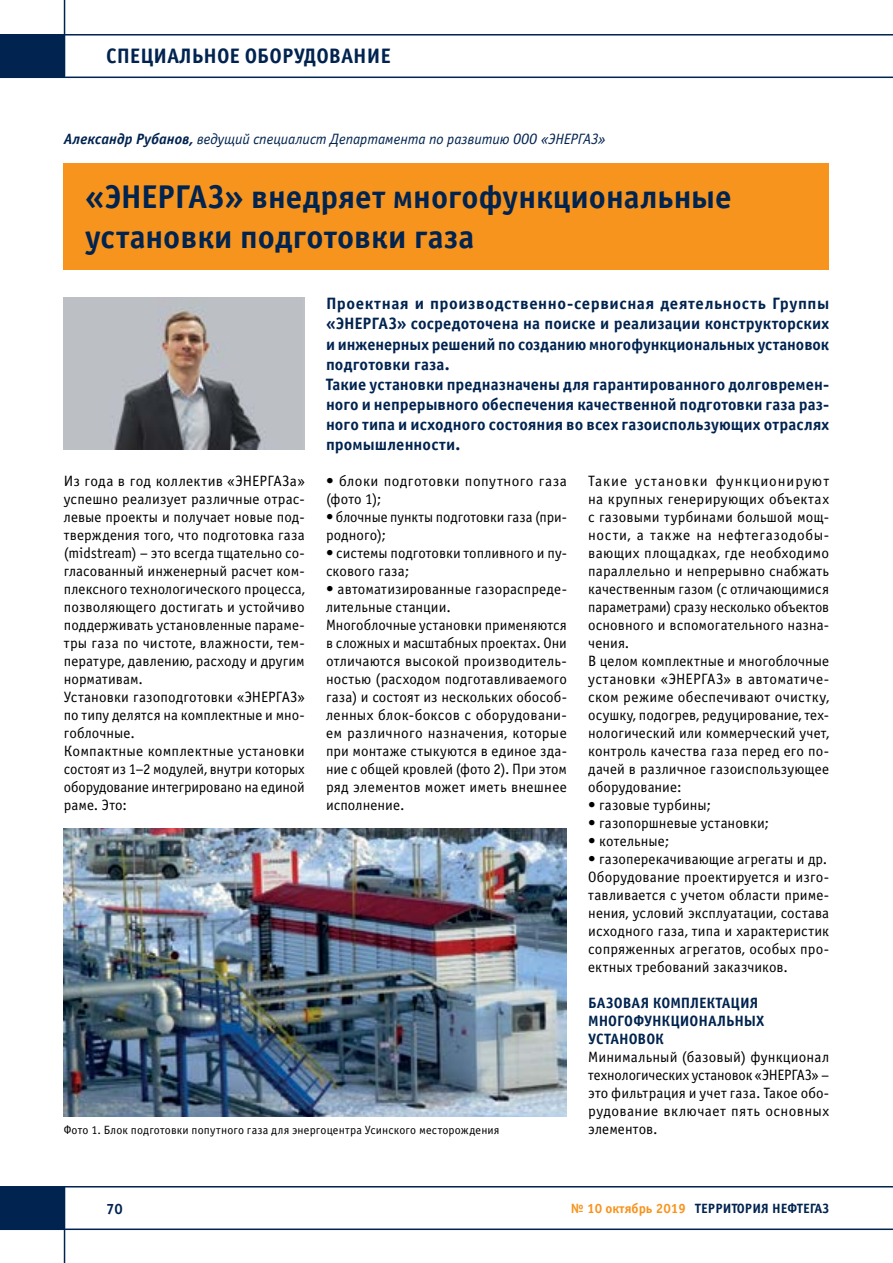
<style>
.page{position:relative;width:893px;height:1263px;background:#fff}
.page>*{position:absolute;margin:0;border:0;box-sizing:border-box;transform-origin:0 0}
.t1{font:700 33px/39.6px "Officina Sans C";color:#00234f}
.t2{font:700 21px "Officina Sans C";color:#00234f}
.t3{font:700 16.5px/20.1px "Officina Sans C";letter-spacing:.005em;color:#00234f}
.t4{font:15px/18px "Officina Sans C";letter-spacing:.01em;color:#000}
.t5{font:italic 15px "Officina Sans C";letter-spacing:-.005em;color:#00234f}
.t6{font:700 15px/18px "Officina Sans C";color:#00234f}
.t7{font:15px/18px "Officina Sans C";letter-spacing:.03em;color:#000}
.t8{font:700 13.5px "Officina Sans C";color:#00234f}
.t9{font:12px "Officina Sans C";letter-spacing:.015em;color:#000}
.s1{font-weight:700}
.s2{color:#f7941e}
</style>
<div class="page">
<hr style="left:0;top:77px;width:893px;height:1px;background:#00234f">
<hr style="left:64px;top:0;width:1px;height:77px;background:#00234f">
<hr style="left:0;top:34px;width:893px;height:2px;background:#00234f">
<div style="left:0;top:35px;width:64px;height:42px;background:#00234f"></div>
<hr style="left:0;top:1186px;width:893px;height:1px;background:#00234f">
<hr style="left:64px;top:1186px;width:1px;height:77px;background:#00234f">
<hr style="left:0;top:1228px;width:893px;height:2px;background:#00234f">
<div style="left:0;top:1187px;width:64px;height:42px;background:#00234f"></div>
<div style="left:64px;top:163px;width:765px;height:106px;background:#f7941e"></div>
<img style="left:64px;top:297px;width:241px;height:153px">
<img style="left:64px;top:828px;width:503px;height:288px">
<h2 class="t2" style="left:106px;top:44px;width:286px">СПЕЦИАЛЬНОЕ ОБОРУДОВАНИЕ</h2>
<p class="t5" style="left:64px;top:131px;width:544px"><span class="s1">Александр Рубанов,</span> ведущий специалист Департамента по развитию ООО «ЭНЕРГАЗ»</p>
<h1 class="t1" style="left:85px;top:178px;width:648px">«ЭНЕРГАЗ» внедряет многофункциональные установки подготовки газа</h1>
<p class="t3" style="left:326px;top:294px;width:505px">Проектная и производственно-сервисная деятельность Группы «ЭНЕРГАЗ» сосредоточена на поиске и реализации конструкторских и инженерных решений по созданию многофункциональных установок подготовки газа.<br>Такие установки предназначены для гарантированного долговремен&shy;ного и непрерывного обеспечения качественной подготовки газа раз&shy;ного типа и исходного состояния во всех газоиспользующих отраслях промышленности.</p>
<p class="t4" style="left:64px;top:472px;width:242px">Из года в год коллектив «ЭНЕРГАЗа» успешно реализует различные отрас&shy;левые проекты и получает новые под&shy;тверждения того, что подготовка газа (midstream) – это всегда тщательно со&shy;гласованный инженерный расчет ком&shy;плексного технологического процесса, позволяющего достигать и устойчиво поддерживать установленные параме&shy;тры газа по чистоте, влажности, тем&shy;пературе, давлению, расходу и другим нормативам.<br>Установки газоподготовки «ЭНЕРГАЗ» по типу делятся на комплектные и мно&shy;гоблочные.<br>Компактные комплектные установки состоят из 1–2 модулей, внутри которых оборудование интегрировано на единой раме. Это:</p>
<p class="t7" style="left:326px;top:472px;width:242px">• блоки подготовки попутного газа (фото 1);</p>
<p class="t4" style="left:326px;top:508px;width:242px">• блочные пункты подготовки газа (при&shy;родного);</p>
<p class="t4" style="left:326px;top:544px;width:242px">• системы подготовки топливного и пу&shy;скового газа;</p>
<p class="t4" style="left:326px;top:580px;width:242px">• автоматизированные газораспреде&shy;лительные станции.<br>Многоблочные установки применяются в сложных и масштабных проектах. Они отличаются высокой производитель&shy;ностью (расходом подготавливаемого газа) и состоят из нескольких обособ&shy;ленных блок-боксов с оборудовани&shy;ем различного назначения, которые при монтаже стыкуются в единое зда&shy;ние с общей кровлей (фото 2). При этом ряд элементов может иметь внешнее исполнение.</p>
<p class="t9" style="left:64px;top:1123px;width:437px">Фото 1. Блок подготовки попутного газа для энергоцентра Усинского месторождения</p>
<p class="t4" style="left:588px;top:472px;width:242px">Такие установки функционируют на крупных генерирующих объектах с газовыми турбинами большой мощ&shy;ности, а также на нефтегазодобы&shy;вающих площадках, где необходимо параллельно и непрерывно снабжать качественным газом (с отличающимися параметрами) сразу несколько объектов основного и вспомогательного назна&shy;чения.<br>В целом комплектные и многоблочные установки «ЭНЕРГАЗ» в автоматиче&shy;ском режиме обеспечивают очистку, осушку, подогрев, редуцирование, тех&shy;нологический или коммерческий учет, контроль качества газа перед его по&shy;дачей в различное газоиспользующее оборудование:</p>
<p class="t4" style="left:588px;top:796px;width:124px">• газовые турбины;</p>
<p class="t4" style="left:588px;top:814px;width:182px">• газопоршневые установки;</p>
<p class="t4" style="left:588px;top:832px;width:83px">• котельные;</p>
<p class="t4" style="left:588px;top:850px;width:242px">• газоперекачивающие агрегаты и др.<br>Оборудование проектируется и изго&shy;тавливается с учетом области приме&shy;нения, условий эксплуатации, состава исходного газа, типа и характеристик сопряженных агрегатов, особых про&shy;ектных требований заказчиков.</p>
<p class="t6" style="left:588px;top:994px;width:177px">БАЗОВАЯ КОМПЛЕКТАЦИЯ<br>МНОГОФУНКЦИОНАЛЬНЫХ<br>УСТАНОВОК</p>
<p class="t4" style="left:588px;top:1048px;width:242px;text-align:justify">Минимальный (базовый) функционал технологических установок «ЭНЕРГАЗ» – это фильтрация и учет газа. Такое обо&shy;рудование включает пять основных элементов.</p>
<p class="t6" style="left:106px;top:1200px;width:18px">70</p>
<p class="t8" style="left:571px;top:1201px;width:260px"><span class="s2">№ 10 октябрь 2019</span> ТЕРРИТОРИЯ НЕФТЕГАЗ</p>
</div>
